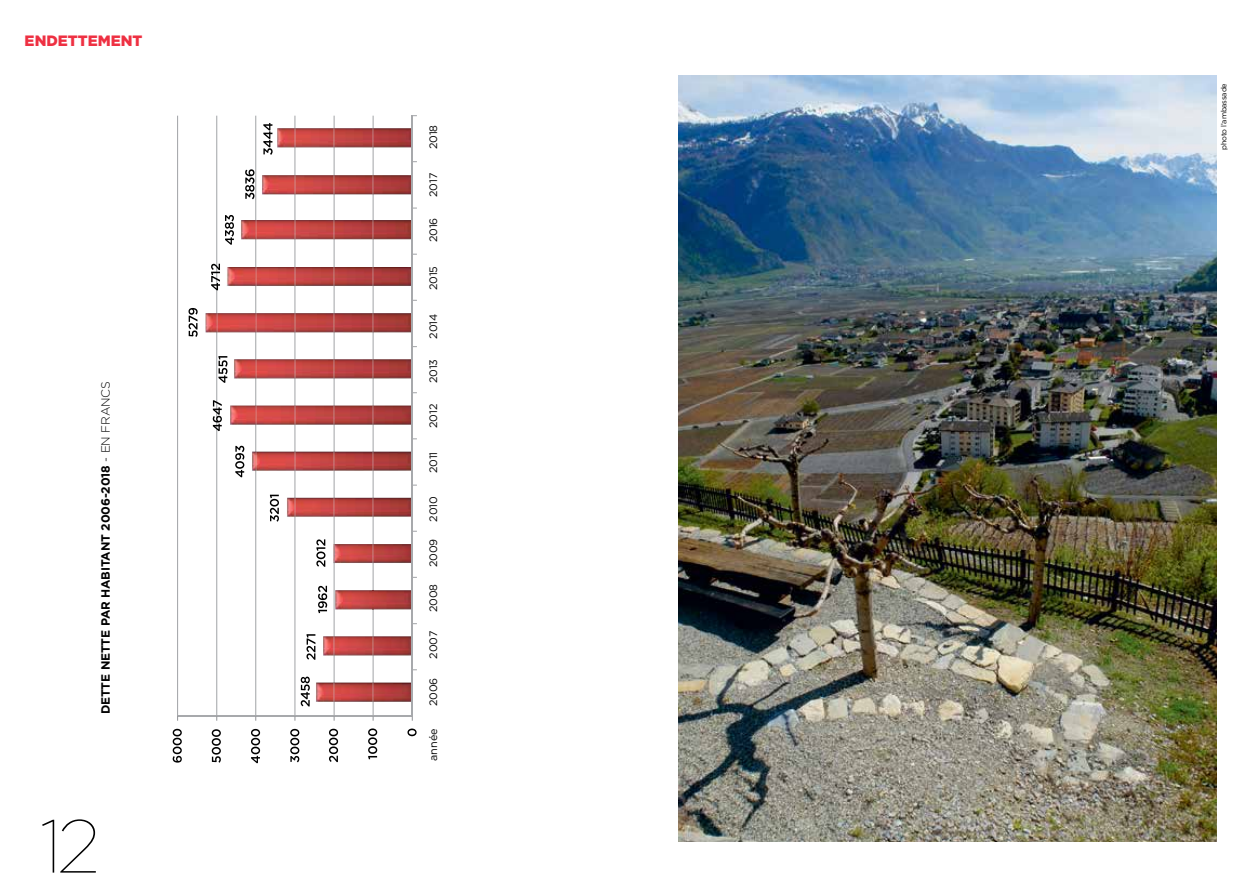
<style>
.page{position:relative;width:1259px;height:893px;background:#fff}
.page>*{position:absolute;margin:0;border:0;box-sizing:border-box;transform-origin:0 0}
.t1{font:100 75px "Gotham";color:#000}
.t2{font:900 15px "Gotham";color:#ee3042}
.t3{font:700 12px "Gotham";letter-spacing:-.01em;color:#000}
.t4{font:10.8px "Gotham";letter-spacing:-.01em;color:#000}
.t5{font:7.5px "Gotham";color:#000}
.s1{font-weight:300}
</style>
<div class="page">
<hr style="left:372px;top:116px;width:2px;height:600px;background:#a7a9ac">
<hr style="left:333px;top:116px;width:2px;height:600px;background:#a7a9ac">
<hr style="left:294px;top:116px;width:1px;height:600px;background:#a7a9ac">
<hr style="left:255px;top:116px;width:1px;height:600px;background:#a7a9ac">
<hr style="left:216px;top:116px;width:1px;height:600px;background:#a7a9ac">
<hr style="left:177px;top:116px;width:1px;height:600px;background:#a7a9ac">
<hr style="left:178px;top:715px;width:234px;height:1px;background:#a7a9ac">
<img style="left:262px;top:175px;width:150px;height:19px">
<img style="left:294px;top:175px;width:80px;height:19px">
<svg style="left:173px;top:729px;width:9px;height:34px"></svg>
<img style="left:277px;top:128px;width:135px;height:20px">
<img style="left:294px;top:128px;width:80px;height:20px">
<img style="left:316px;top:683px;width:96px;height:19px">
<img style="left:333px;top:683px;width:41px;height:19px">
<img style="left:323px;top:636px;width:89px;height:20px">
<img style="left:333px;top:636px;width:41px;height:20px">
<img style="left:335px;top:590px;width:77px;height:20px">
<img style="left:372px;top:590px;width:2px;height:20px">
<img style="left:374px;top:544px;width:38px;height:19px">
<img style="left:333px;top:544px;width:41px;height:19px">
<img style="left:287px;top:498px;width:125px;height:19px">
<img style="left:294px;top:498px;width:80px;height:19px">
<img style="left:252px;top:452px;width:160px;height:19px">
<img style="left:255px;top:452px;width:119px;height:19px">
<img style="left:230px;top:406px;width:182px;height:19px">
<img style="left:255px;top:406px;width:119px;height:19px">
<img style="left:234px;top:359px;width:178px;height:20px">
<img style="left:255px;top:359px;width:119px;height:20px">
<img style="left:205px;top:313px;width:207px;height:20px">
<img style="left:216px;top:313px;width:158px;height:20px">
<img style="left:227px;top:267px;width:185px;height:19px">
<img style="left:255px;top:267px;width:119px;height:19px">
<svg style="left:301px;top:677px;width:9px;height:29px"></svg>
<svg style="left:306px;top:634px;width:9px;height:26px"></svg>
<svg style="left:318px;top:586px;width:9px;height:27px"></svg>
<svg style="left:316px;top:539px;width:9px;height:28px"></svg>
<svg style="left:270px;top:495px;width:9px;height:27px"></svg>
<svg style="left:235px;top:446px;width:9px;height:31px"></svg>
<svg style="left:213px;top:400px;width:9px;height:31px"></svg>
<svg style="left:188px;top:308px;width:10px;height:29px"></svg>
<svg style="left:211px;top:264px;width:9px;height:26px"></svg>
<svg style="left:218px;top:356px;width:9px;height:27px"></svg>
<img style="left:241px;top:220px;width:171px;height:19px">
<img style="left:255px;top:220px;width:119px;height:19px">
<svg style="left:225px;top:215px;width:9px;height:30px"></svg>
<svg style="left:212px;top:729px;width:9px;height:34px"></svg>
<svg style="left:251px;top:729px;width:9px;height:34px"></svg>
<svg style="left:290px;top:729px;width:9px;height:33px"></svg>
<svg style="left:329px;top:729px;width:9px;height:33px"></svg>
<svg style="left:368px;top:728px;width:9px;height:31px"></svg>
<svg style="left:407px;top:728px;width:9px;height:8px"></svg>
<hr style="left:412px;top:116px;width:1px;height:600px;background:#a7a9ac">
<svg style="left:245px;top:169px;width:9px;height:30px"></svg>
<svg style="left:263px;top:123px;width:10px;height:32px"></svg>
<img style="left:678px;top:76px;width:538px;height:765px">
<h2 class="t2" style="left:25px;top:32px;width:119px">ENDETTEMENT</h2>
<p class="t3" style="left:99px;top:714px;width:335px;rotate:-90deg">DETTE NETTE PAR HABITANT 2006-2018 <span class="s1">- EN FRANCS</span></p>
<h1 class="t1" style="left:40px;top:806px;width:62px">12</h1>
<p class="t4" style="left:427px;top:149px;width:26px;rotate:-90deg">2018</p>
<p class="t4" style="left:427px;top:197px;width:26px;rotate:-90deg">2017</p>
<p class="t4" style="left:427px;top:242px;width:26px;rotate:-90deg">2016</p>
<p class="t4" style="left:427px;top:290px;width:26px;rotate:-90deg">2015</p>
<p class="t4" style="left:427px;top:339px;width:26px;rotate:-90deg">2014</p>
<p class="t4" style="left:427px;top:383px;width:26px;rotate:-90deg">2013</p>
<p class="t4" style="left:427px;top:428px;width:26px;rotate:-90deg">2012</p>
<p class="t4" style="left:427px;top:473px;width:23px;rotate:-90deg">2011</p>
<p class="t4" style="left:427px;top:522px;width:27px;rotate:-90deg">2010</p>
<p class="t4" style="left:427px;top:567px;width:30px;rotate:-90deg">2009</p>
<p class="t4" style="left:427px;top:612px;width:30px;rotate:-90deg">2008</p>
<p class="t4" style="left:427px;top:658px;width:29px;rotate:-90deg">2007</p>
<p class="t4" style="left:427px;top:706px;width:30px;rotate:-90deg">2006</p>
<p class="t4" style="left:427px;top:761px;width:33px;rotate:-90deg">année</p>
<p class="t5" style="left:1219px;top:150px;width:69px;rotate:-90deg">photo l’ambassade</p>
</div>
